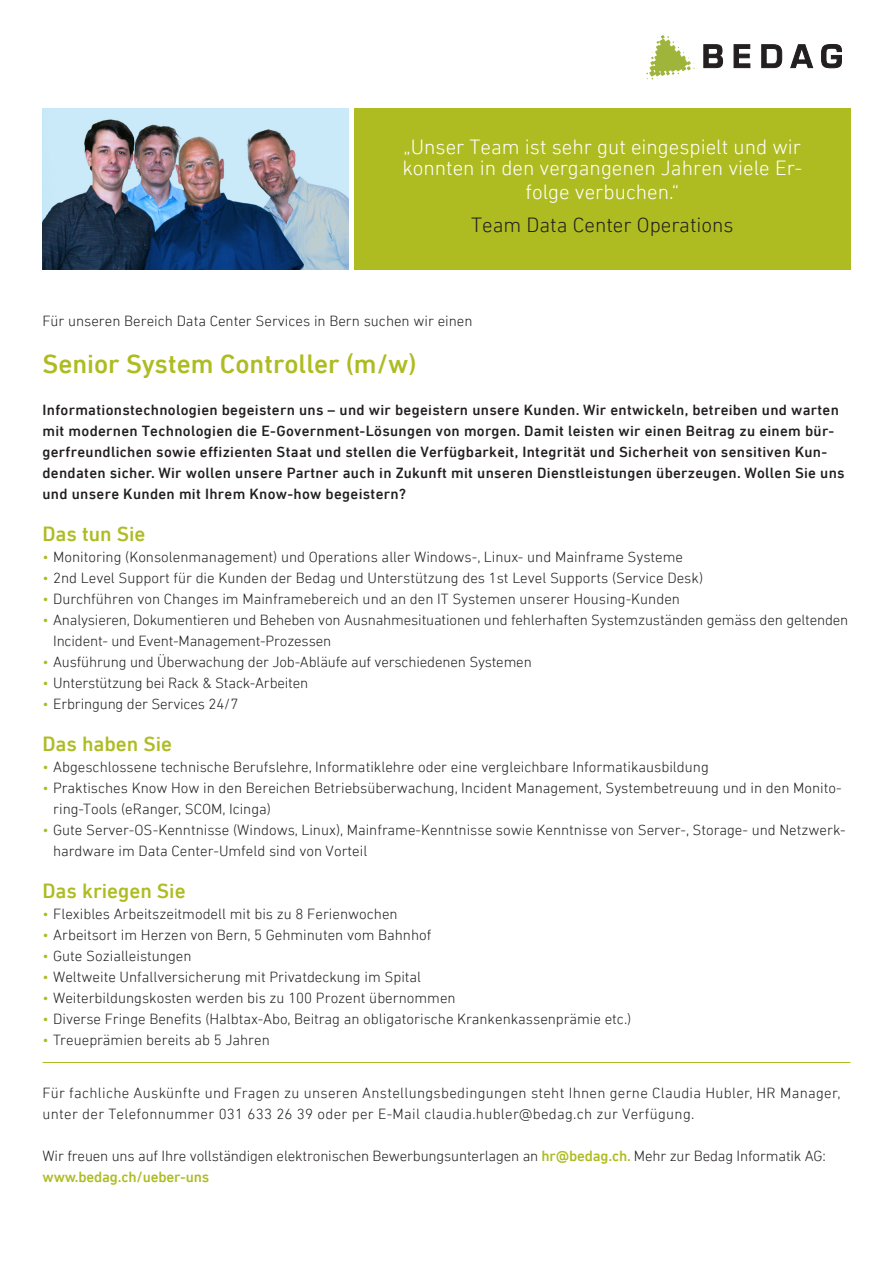
<style>
.page{position:relative;width:893px;height:1263px;background:#fff}
.page>*{position:absolute;margin:0;border:0;box-sizing:border-box;transform-origin:0 0}
.t1{font:500 27px "DIN Next LT Pro";color:#aebc21}
.t2{font:300 21px/21px "DIN Next LT Pro";color:#fff}
.t3{font:500 21px "DIN Next LT Pro";color:#aebc21}
.t4{font:300 21px "DIN Next LT Pro";color:#231f20}
.t5{font:300 15px/21px "DIN Next LT Pro";color:#231f20}
.t6{font:500 15px/21px "DIN Next LT Pro";letter-spacing:.02em;color:#231f20}
.t7{font:300 15px/21px "DIN Next LT Pro";letter-spacing:.02em;color:#231f20}
.s1{color:#aebc21}
.s2{font-weight:500;color:#aebc21}
</style>
<div class="page">
<img style="left:43px;top:108px;width:306px;height:161px">
<div style="left:354px;top:108px;width:496px;height:162px;background:#aebc21"></div>
<hr style="left:43px;top:1062px;width:807px;height:1px;background:#aebc21">
<svg style="left:646px;top:35px;width:49px;height:44px"></svg>
<svg style="left:703px;top:44px;width:20px;height:24px"></svg>
<svg style="left:733px;top:44px;width:18px;height:24px"></svg>
<svg style="left:761px;top:44px;width:21px;height:24px"></svg>
<svg style="left:790px;top:44px;width:24px;height:24px"></svg>
<svg style="left:821px;top:44px;width:21px;height:25px"></svg>
<h2 class="t2" style="left:402px;top:136px;width:402px">„Unser Team ist sehr gut eingespielt und wir konnten in den vergangenen Jahren viele Er-</h2>
<h2 class="t2" style="left:526px;top:181px;width:155px">folge verbuchen.“</h2>
<h2 class="t4" style="left:471px;top:212px;width:264px">Team Data Center Operations</h2>
<p class="t5" style="left:43px;top:310px;width:432px">Für unseren Bereich Data Center Services in Bern suchen wir einen</p>
<h1 class="t1" style="left:43px;top:348px;width:375px">Senior System Controller (m/w)</h1>
<p class="t6" style="left:43px;top:399px;width:804px">Informationstechnologien begeistern uns – und wir begeistern unsere Kunden. Wir entwickeln, betreiben und warten mit modernen Technologien die E-Government-Lösungen von morgen. Damit leisten wir einen Beitrag zu einem bür&shy;gerfreundlichen sowie effizienten Staat und stellen die Verfügbarkeit, Integrität und Sicherheit von sensitiven Kun&shy;dendaten sicher. Wir wollen unsere Partner auch in Zukunft mit unseren Dienstleistungen überzeugen. Wollen Sie uns und unsere Kunden mit Ihrem Know-how begeistern?</p>
<h2 class="t3" style="left:43px;top:521px;width:104px">Das tun Sie</h2>
<p class="t5" style="left:43px;top:546px;width:642px"><span class="s1">•</span> Monitoring (Konsolenmanagement) und Operations aller Windows-, Linux- und Mainframe Systeme</p>
<p class="t5" style="left:43px;top:567px;width:662px"><span class="s1">•</span> 2nd Level Support für die Kunden der Bedag und Unterstützung des 1st Level Supports (Service Desk)</p>
<p class="t5" style="left:43px;top:588px;width:639px"><span class="s1">•</span> Durchführen von Changes im Mainframebereich und an den IT Systemen unserer Housing-Kunden</p>
<p class="t5" style="left:53px;top:609px;width:797px;text-indent:-11px"><span class="s1">•</span> Analysieren, Dokumentieren und Beheben von Ausnahmesituationen und fehlerhaften Systemzuständen gemäss den geltenden<br>Incident- und Event-Management-Prozessen</p>
<p class="t5" style="left:43px;top:651px;width:491px"><span class="s1">•</span> Ausführung und Überwachung der Job-Abläufe auf verschiedenen Systemen</p>
<p class="t5" style="left:43px;top:672px;width:267px"><span class="s1">•</span> Unterstützung bei Rack &amp; Stack-Arbeiten</p>
<p class="t5" style="left:43px;top:693px;width:197px"><span class="s1">•</span> Erbringung der Services 24/7</p>
<h2 class="t3" style="left:43px;top:731px;width:131px">Das haben Sie</h2>
<p class="t5" style="left:43px;top:756px;width:668px"><span class="s1">•</span> Abgeschlossene technische Berufslehre, Informatiklehre oder eine vergleichbare Informatikausbildung</p>
<p class="t5" style="left:53px;top:777px;width:790px;text-indent:-11px"><span class="s1">•</span> Praktisches Know How in den Bereichen Betriebsüberwachung, Incident Management, Systembetreuung und in den Monito&shy;ring-Tools (eRanger, SCOM, Icinga)</p>
<p class="t5" style="left:53px;top:819px;width:794px;text-indent:-11px"><span class="s1">•</span> Gute Server-OS-Kenntnisse (Windows, Linux), Mainframe-Kenntnisse sowie Kenntnisse von Server-, Storage- und Netzwerk&shy;hardware im Data Center-Umfeld sind von Vorteil</p>
<h2 class="t3" style="left:43px;top:878px;width:145px">Das kriegen Sie</h2>
<p class="t5" style="left:43px;top:903px;width:357px"><span class="s1">•</span> Flexibles Arbeitszeitmodell mit bis zu 8 Ferienwochen</p>
<p class="t5" style="left:43px;top:924px;width:390px"><span class="s1">•</span> Arbeitsort im Herzen von Bern, 5 Gehminuten vom Bahnhof</p>
<p class="t5" style="left:43px;top:945px;width:150px"><span class="s1">•</span> Gute Sozialleistungen</p>
<p class="t5" style="left:43px;top:966px;width:380px"><span class="s1">•</span> Weltweite Unfallversicherung mit Privatdeckung im Spital</p>
<p class="t5" style="left:43px;top:987px;width:415px"><span class="s1">•</span> Weiterbildungskosten werden bis zu 100 Prozent übernommen</p>
<p class="t5" style="left:43px;top:1008px;width:590px"><span class="s1">•</span> Diverse Fringe Benefits (Halbtax-Abo, Beitrag an obligatorische Krankenkassenprämie etc.)</p>
<p class="t5" style="left:43px;top:1029px;width:229px"><span class="s1">•</span> Treueprämien bereits ab 5 Jahren</p>
<p class="t7" style="left:43px;top:1082px;width:800px">Für fachliche Auskünfte und Fragen zu unseren Anstellungsbedingungen steht Ihnen gerne Claudia Hubler, HR Manager, unter der Telefonnummer 031 633 26 39 oder per E-Mail claudia.hubler@bedag.ch zur Verfügung.</p>
<p class="t5" style="left:43px;top:1145px;width:785px">Wir freuen uns auf Ihre vollständigen elektronischen Bewerbungsunterlagen an <span class="s2">hr@bedag.ch.</span> Mehr zur Bedag Informatik AG: <span class="s2">www.bedag.ch/ueber-uns</span></p>
</div>
